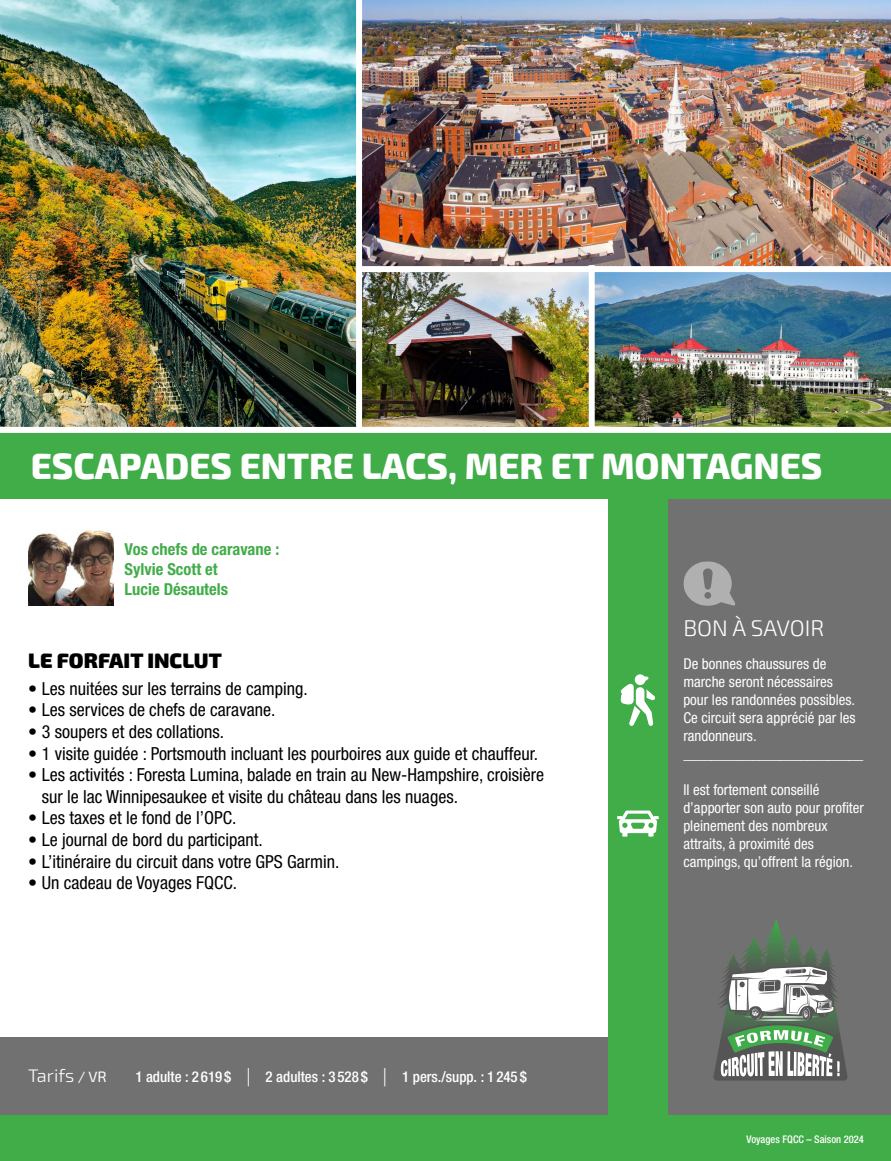
<style>
.page{position:relative;width:891px;height:1161px;background:#fff}
.page>*{position:absolute;margin:0;border:0;box-sizing:border-box;transform-origin:0 0}
.t1{font:800 36px "Exo 2";color:#fff}
.t2{font:300 22.5px "Exo 2";color:#fff}
.t3{font:900 21px "Exo 2";color:#000}
.t4{font:300 18.3px "Exo 2";color:#fff}
.t5{font:condensed 18px/21.6px "Helvetica Neue";color:#000}
.t6{font:700 condensed 16.5px/19.8px "Helvetica Neue";color:#41ad49}
.t7{font:condensed 15px/18px "Helvetica Neue";color:#fff}
.t8{font:700 condensed 15px "Helvetica Neue";color:#fff}
.t9{font:500 condensed 14.85px "Helvetica Neue";color:#fff}
.t10{font:500 condensed 10.5px "Helvetica Neue";color:#fff}
.s1{font-weight:100;font-size:24.9px}
.s2{font-weight:400;font-size:14.85px}
</style>
<div class="page">
<img style="left:362px;top:272px;width:227px;height:155px">
<div style="left:668px;top:498px;width:223px;height:663px;background:#717171"></div>
<div style="left:0;top:1037px;width:609px;height:124px;background:#717171"></div>
<div style="left:609px;top:494px;width:59px;height:667px;background:#41ad49"></div>
<div style="left:0;top:1115px;width:891px;height:46px;background:#41ad49"></div>
<svg style="left:635px;top:674px;width:11px;height:11px"></svg>
<svg style="left:621px;top:676px;width:34px;height:50px"></svg>
<svg style="left:683px;top:561px;width:52px;height:45px"></svg>
<div style="left:0;top:430px;width:891px;height:68px;background:#41ad49"></div>
<img style="left:0;top:0;width:356px;height:427px">
<img style="left:362px;top:0;width:529px;height:266px">
<img style="left:595px;top:272px;width:296px;height:155px">
<div style="left:589px;top:265px;width:6px;height:165px;background:#fff"></div>
<div style="left:0;top:427px;width:891px;height:6px;background:#fff"></div>
<svg style="left:713px;top:924px;width:135px;height:157px"></svg>
<div style="left:622px;top:828px;width:6px;height:9px;background:#fff"></div>
<div style="left:648px;top:828px;width:6px;height:9px;background:#fff"></div>
<svg style="left:617px;top:811px;width:42px;height:22px"></svg>
<img style="left:28px;top:531px;width:85px;height:75px">
<h1 class="t1" style="left:31px;top:445px;width:793px">ESCAPADES ENTRE LACS, MER ET MONTAGNES</h1>
<p class="t6" style="left:125px;top:539px;width:156px">Vos chefs de caravane :<br>Sylvie Scott et<br>Lucie Désautels</p>
<p class="t3" style="left:28px;top:648px;width:195px">LE FORFAIT INCLUT</p>
<p class="t5" style="left:28px;top:678px;width:281px">• Les nuitées sur les terrains de camping.</p>
<p class="t5" style="left:28px;top:699px;width:249px">• Les services de chefs de caravane.</p>
<p class="t5" style="left:28px;top:721px;width:197px">• 3 soupers et des collations.</p>
<p class="t5" style="left:28px;top:742px;width:511px">• 1 visite guidée : Portsmouth incluant les pourboires aux guide et chauffeur.</p>
<p class="t5" style="left:42px;top:764px;width:504px;text-indent:-14px">• Les activités : Foresta Lumina, balade en train au New-Hampshire, croisière sur le lac Winnipesaukee et visite du château dans les nuages.</p>
<p class="t5" style="left:28px;top:807px;width:210px">• Les taxes et le fond de l’OPC.</p>
<p class="t5" style="left:28px;top:829px;width:236px">• Le journal de bord du participant.</p>
<p class="t5" style="left:28px;top:850px;width:313px">• L’itinéraire du circuit dans votre GPS Garmin.</p>
<p class="t5" style="left:28px;top:872px;width:210px">• Un cadeau de Voyages FQCC.</p>
<p class="t9" style="left:135px;top:1068px;width:254px">1 adulte : 2 619 $ <span class="s1">|</span> 2 adultes : 3 528 $ <span class="s1">|</span></p>
<p class="t4" style="left:28px;top:1065px;width:80px">Tarifs <span class="s2">/ VR</span></p>
<p class="t9" style="left:402px;top:1068px;width:126px">1 pers./supp. : 1 245 $</p>
<p class="t2" style="left:683px;top:615px;width:143px">BON À SAVOIR</p>
<p class="t7" style="left:683px;top:654px;width:174px">De bonnes chaussures de marche seront nécessaires pour les randonnées possibles.<br>Ce circuit sera apprécié par les randonneurs.</p>
<p class="t8" style="left:683px;top:744px;width:181px">__________________________</p>
<p class="t7" style="left:683px;top:780px;width:182px">Il est fortement conseillé d’apporter son auto pour profiter pleinement des nombreux attraits, à proximité des campings, qu’offrent la région.</p>
<p class="t10" style="left:747px;top:1133px;width:119px">Voyages FQCC – Saison 2024</p>
</div>
